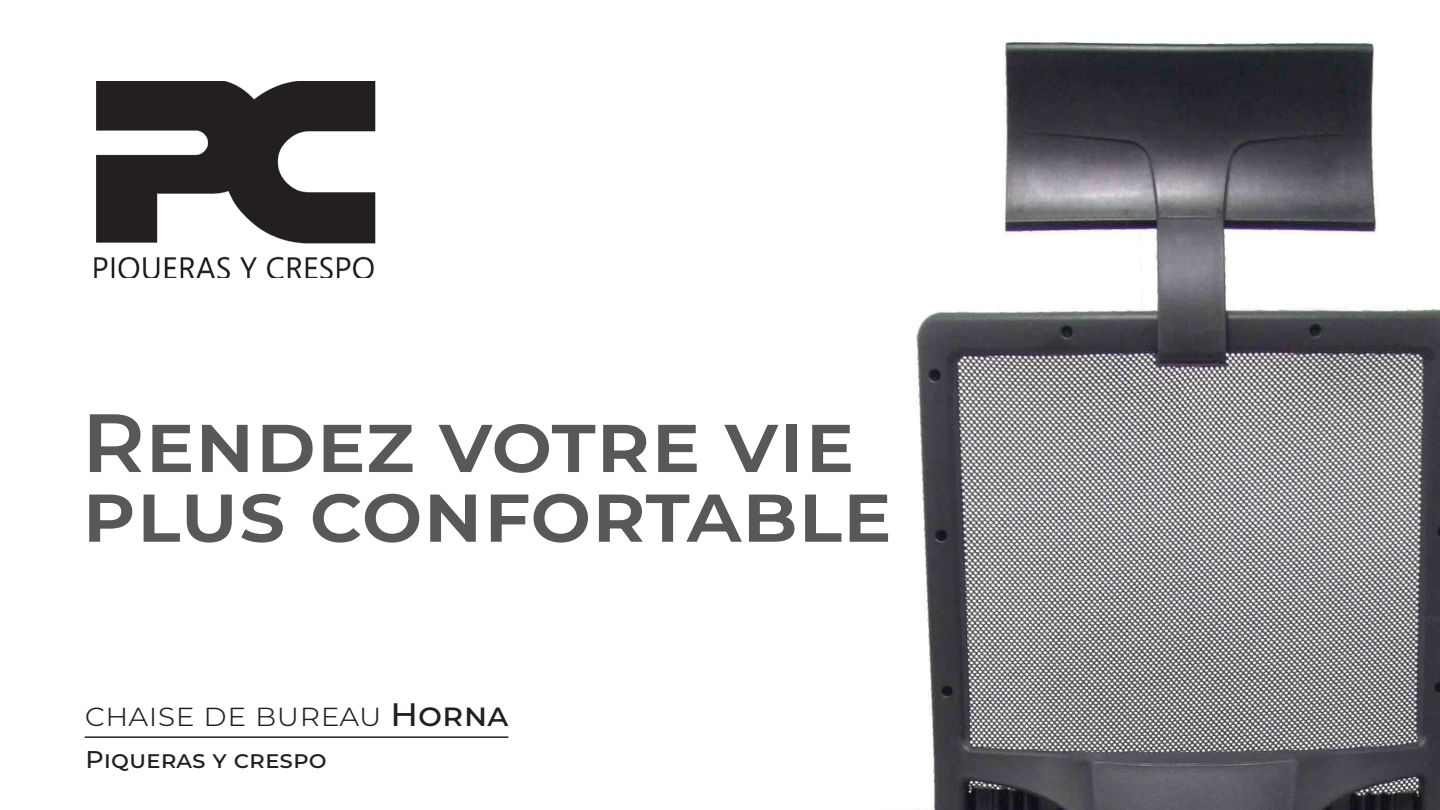
<style>
.page{position:relative;width:1440px;height:810px;background:#fff}
.page>*{position:absolute;margin:0;border:0;box-sizing:border-box;transform-origin:0 0}
.t1{font:100 82.5px "Montserrat";letter-spacing:.03em;color:#57585a;scale:1.05 1}
.t2{font:100 32.55px "Montserrat";color:#231f20;scale:1.05 1}
.t3{font:100 24.15px "Montserrat";color:#231f20;scale:1.05 1}
</style>
<div class="page">
<img style="left:916px;top:41px;width:524px;height:769px">
<hr style="left:85px;top:736px;width:423px;height:2px;background:#231f20">
<img style="left:94px;top:82px;width:282px;height:195px">
<p class="t1" style="left:82px;top:388px;width:737px">Rendez votre vie</p>
<p class="t1" style="left:82px;top:458px;width:773px">plus confortable</p>
<p class="t2" style="left:85px;top:692px;width:405px">chaise de bureau Horna</p>
<p class="t3" style="left:85px;top:743px;width:231px">Piqueras y crespo</p>
</div>
